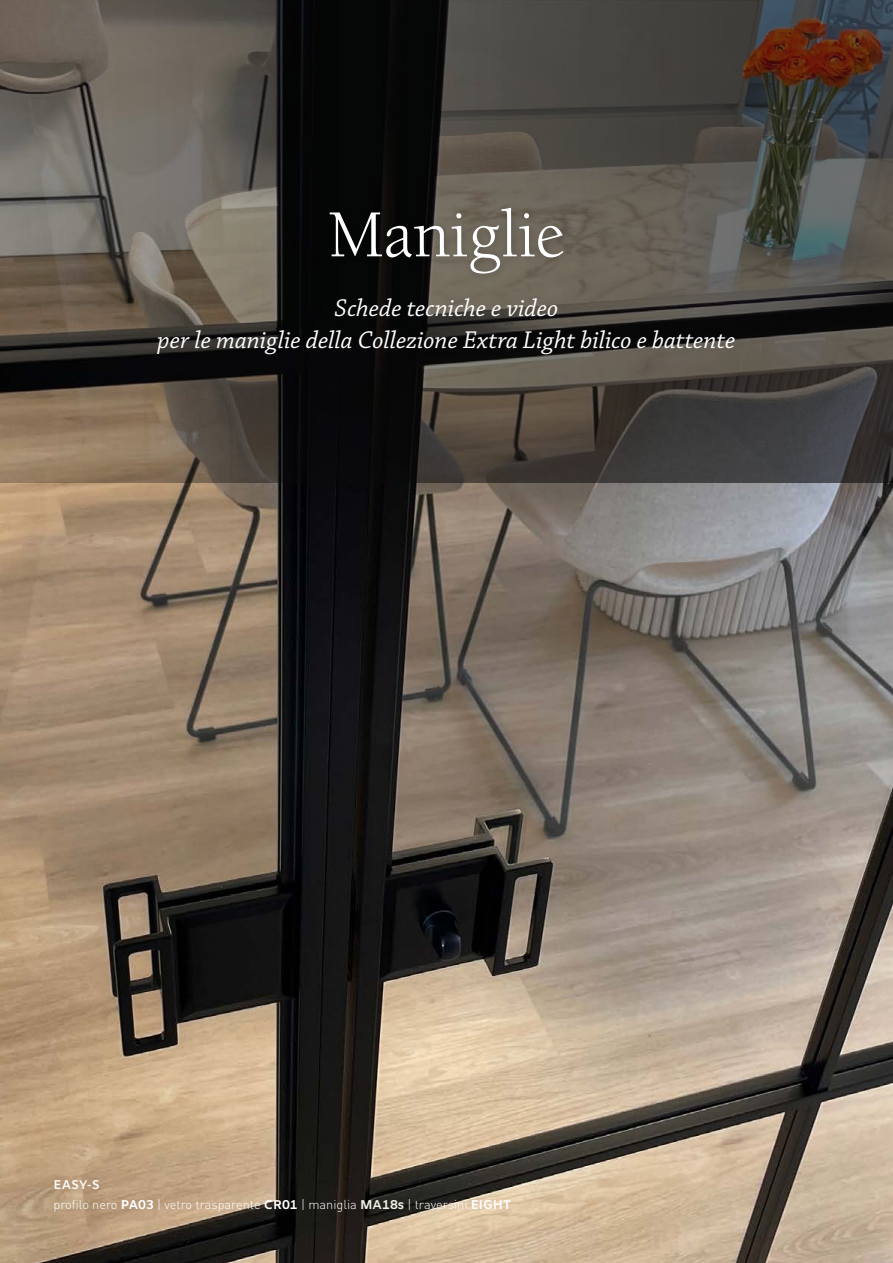
<style>
.page{position:relative;width:893px;height:1263px;background:#fff}
.page>*{position:absolute;margin:0;border:0;box-sizing:border-box;transform-origin:0 0}
.t1{font:69px "Berkeley";color:#fff}
.t2{font:italic 25.5px/31.5px "Chaparral Pro";color:#fff;text-align:center}
.t3{font:300 12.75px "DIN Pro";color:#fff}
.t4{font:700 12.75px "Amiko";color:#f8f8f2}
.s1{font-family:"Amiko";font-weight:700}
.s2{font-family:"Amiko";font-weight:700;color:#f2f1e6}
</style>
<div class="page">
<img style="left:0;top:483px;width:893px;height:780px">
<svg style="left:0;top:0;width:893px;height:483px;background:#49443e"></svg>
<div style="left:323px;top:201px;width:250px;height:82px;background:#000;opacity:.25"></div>
<h1 class="t1" style="left:328px;top:198px;width:239px">Maniglie</h1>
<p class="t2" style="left:158px;top:294px;width:579px">Schede tecniche e video<br>per le maniglie della Collezione Extra Light bilico e battente</p>
<p class="t4" style="left:54px;top:1177px;width:48px">EASY-S</p>
<p class="t3" style="left:54px;top:1195px;width:459px">profilo nero <span class="s1">PA03</span> | vetro trasparente <span class="s1">CR01</span> | maniglia <span class="s2">MA18s</span> | traversini <span class="s1">EIGHT</span></p>
</div>
